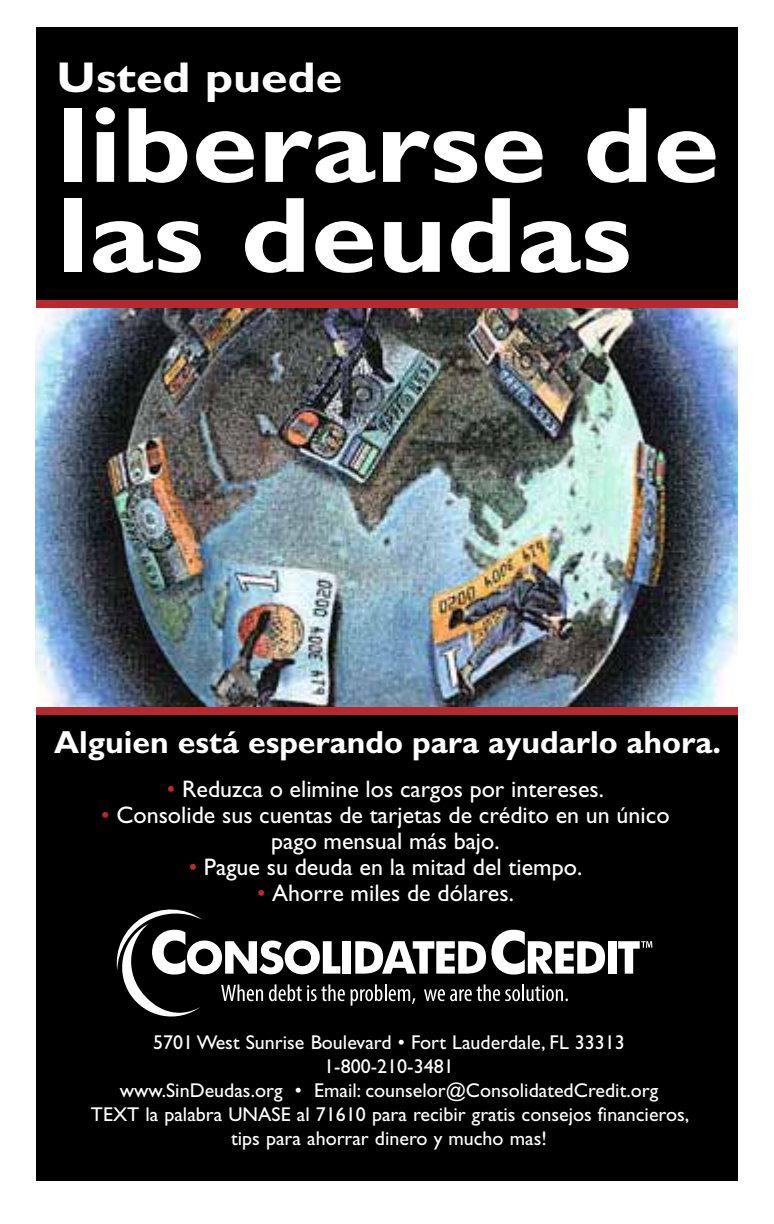
<style>
.page{position:relative;width:774px;height:1224px;background:#fff}
.page>*{position:absolute;margin:0;border:0;box-sizing:border-box;transform-origin:0 0}
.t1{font:700 108px/90px "Gill Sans Std";color:#fff;scale:1.11 1}
.t2{font:700 43.2px "Gill Sans Std";color:#fff;scale:1.11 1}
.t3{font:700 32px "Gill Sans Std";color:#fff}
.t4{font:24px/26px "Gill Sans Std";color:#fff;text-align:center}
.t5{font:20px/24px "Gill Sans Std";color:#fff;text-align:center}
.s1{color:#b8292f}
</style>
<div class="page">
<div style="left:36px;top:28px;width:702px;height:1153px;background:#000"></div>
<img style="left:36px;top:308px;width:702px;height:399px">
<div style="left:36px;top:300px;width:702px;height:8px;background:#b8292f"></div>
<div style="left:36px;top:707px;width:702px;height:8px;background:#b8292f"></div>
<div style="left:342px;top:941px;width:9px;height:33px;background:#fff"></div>
<svg style="left:355px;top:930px;width:250px;height:45px"></svg>
<div style="left:608px;top:941px;width:9px;height:33px;background:#fff"></div>
<svg style="left:116px;top:909px;width:229px;height:108px"></svg>
<svg style="left:351px;top:984px;width:64px;height:22px"></svg>
<svg style="left:424px;top:984px;width:144px;height:17px"></svg>
<svg style="left:618px;top:941px;width:34px;height:33px"></svg>
<h2 class="t2" style="left:57px;top:52px;width:259px">Usted puede</h2>
<h1 class="t1" style="left:57px;top:100px;width:599px">liberarse de las deudas</h1>
<h3 class="t3" style="left:54px;top:723px;width:669px">Alguien está esperando para ayudarlo ahora.</h3>
<p class="t4" style="left:167px;top:776px;width:439px"><span class="s1">•</span> Reduzca o elimine los cargos por intereses.</p>
<p class="t4" style="left:101px;top:802px;width:570px"><span class="s1">•</span> Consolide sus cuentas de tarjetas de crédito en un único pago mensual más bajo.</p>
<p class="t4" style="left:189px;top:854px;width:395px"><span class="s1">•</span> Pague su deuda en la mitad del tiempo.</p>
<p class="t4" style="left:257px;top:880px;width:258px"><span class="s1">•</span> Ahorre miles de dólares.</p>
<p class="t5" style="left:91px;top:1030px;width:600px">5701 West Sunrise Boulevard • Fort Lauderdale, FL 33313<br>1-800-210-3481<br>www.SinDeudas.org • Email: counselor@ConsolidatedCredit.org<br>TEXT la palabra UNASE al 71610 para recibir gratis consejos financieros, tips para ahorrar dinero y mucho mas!</p>
</div>
